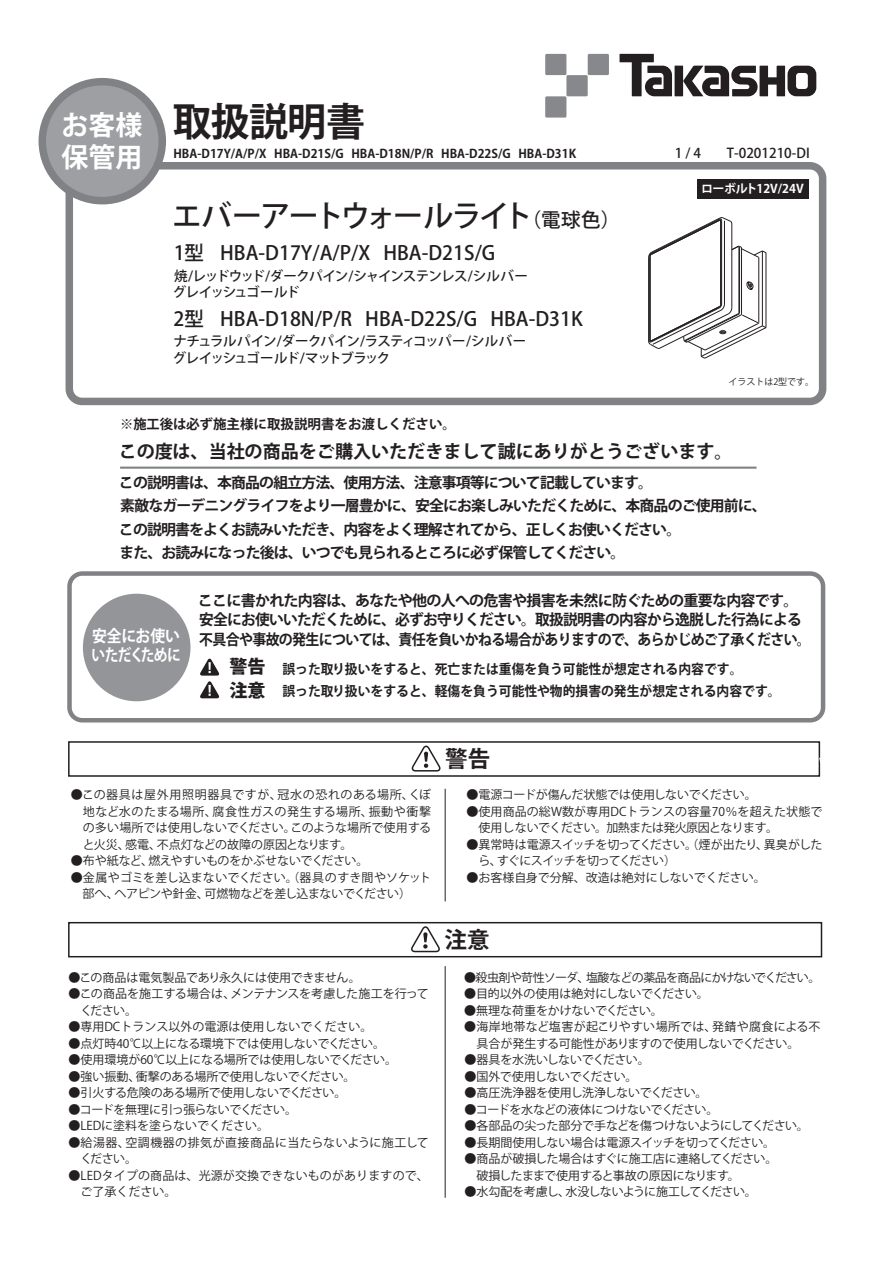
<style>
.page{position:relative;width:893px;height:1263px;background:#fff}
.page>*{position:absolute;margin:0;border:0;box-sizing:border-box;transform-origin:0 0}
.t1{font:700 39px "Koz Go Pro";letter-spacing:-.025em;color:#231f20}
.t2{font:500 30px "Koz Go Pro";letter-spacing:-.07em;color:#231f20}
.t3{font:700 27px "Koz Go Pro";color:#fff}
.t4{font:700 22.5px "Koz Go Pro";color:#231f20}
.t5{font:500 19.5px "Koz Go Pro";color:#231f20}
.t6{font:700 18px "Koz Go Pro";color:#231f20}
.t7{font:800 18px/23.1px "Koz Go Pro";color:#231f20}
.t8{font:700 16.5px "Koz Go Pro";letter-spacing:-.04em;color:#fff;scale:.83 1}
.t9{font:700 15px "Koz Go Pro";letter-spacing:-.05em;color:#231f20}
.t10{font:700 15px "Koz Go Pro";letter-spacing:-.05em;color:#231f20;scale:.93 1}
.t11{font:700 14.85px/23.4px "Koz Go Pro";letter-spacing:-.055em;color:#231f20}
.t12{font:500 13.5px/16.5px "Koz Go Pro";letter-spacing:-.06em;color:#231f20}
.t13{font:700 13.5px/22.6px "Koz Go Pro";color:#231f20;scale:.95 1}
.t14{font:700 13.5px "Koz Go Pro";color:#231f20}
.t15{font:500 13.5px "Koz Go Pro";color:#231f20}
.t16{font:12px/16.5px "Koz Go Pro";letter-spacing:-.01em;color:#231f20}
.t17{font:12px "Koz Go Pro";letter-spacing:-.03em;color:#231f20}
.t18{font:12px/16.5px "Koz Go Pro";letter-spacing:-.04em;color:#231f20}
.t19{font:12px "Koz Go Pro";letter-spacing:-.05em;color:#231f20}
.t20{font:700 12px "Koz Go Pro";color:#231f20}
.t21{font:12px/16.5px "Koz Go Pro";letter-spacing:.01em;color:#231f20}
.t22{font:12px/16.5px "Koz Go Pro";letter-spacing:.04em;color:#231f20}
.t23{font:12px "Koz Go Pro";letter-spacing:-.035em;color:#231f20}
.t24{font:700 12px "Koz Go Pro";letter-spacing:-.03em;color:#fff}
.t25{font:9px "Koz Go Pro";color:#231f20}
.s1{font-size:27px;color:#fff}
.s2{font-size:19.5px}
</style>
<div class="page">
<div style="left:66px;top:162px;width:760px;height:243px;border:8px solid #808285;border-radius:13px"></div>
<svg style="left:619px;top:54px;width:53px;height:42px"></svg>
<div style="left:675px;top:66px;width:8px;height:30px;background:#231f20"></div>
<svg style="left:683px;top:66px;width:133px;height:30px"></svg>
<div style="left:545px;top:54px;width:21px;height:21px;background:#86888b"></div>
<div style="left:566px;top:75px;width:22px;height:21px;background:#86888b"></div>
<div style="left:588px;top:54px;width:21px;height:21px;background:#86888b"></div>
<div style="left:545px;top:96px;width:21px;height:22px;background:#86888b"></div>
<div style="left:68px;top:741px;width:752px;height:36px;border:2px solid #231f20"></div>
<svg style="left:412px;top:745px;width:29px;height:27px"></svg>
<div style="left:68px;top:922px;width:754px;height:35px;border:2px solid #231f20"></div>
<svg style="left:411px;top:924px;width:31px;height:29px"></svg>
<hr style="left:445px;top:789px;width:1px;height:112px;background:#231f20">
<hr style="left:445px;top:966px;width:1px;height:232px;background:#231f20">
<div style="left:697px;top:179px;width:112px;height:19px;background:#231f20"></div>
<div style="left:83px;top:594px;width:107px;height:107px;background:#939598;border-radius:50%"></div>
<svg style="left:200px;top:658px;width:20px;height:40px"></svg>
<div style="left:67px;top:571px;width:758px;height:151px;border:5px solid #808285;border-radius:13px"></div>
<hr style="left:120px;top:467px;width:637px;height:2px;background:#808285">
<hr style="left:648px;top:258px;width:1px;height:83px;background:#231f20">
<hr style="left:758px;top:258px;width:1px;height:65px;background:#231f20">
<svg style="left:746px;top:281px;width:7px;height:9px"></svg>
<hr style="left:720px;top:221px;width:1px;height:84px;background:#231f20">
<hr style="left:762px;top:251px;width:1px;height:75px;background:#231f20">
<hr style="left:766px;top:253px;width:1px;height:75px;background:#231f20">
<hr style="left:649px;top:257px;width:1px;height:83px;background:#231f20">
<hr style="left:650px;top:256px;width:1px;height:84px;background:#231f20">
<hr style="left:721px;top:221px;width:1px;height:84px;background:#231f20">
<hr style="left:724px;top:221px;width:1px;height:83px;background:#231f20">
<hr style="left:731px;top:224px;width:1px;height:84px;background:#231f20">
<hr style="left:739px;top:247px;width:1px;height:66px;background:#231f20">
<hr style="left:741px;top:248px;width:1px;height:66px;background:#231f20">
<svg style="left:648px;top:217px;width:119px;height:41px"></svg>
<svg style="left:648px;top:304px;width:119px;height:55px"></svg>
<div style="left:42px;top:82px;width:120px;height:119px;background:#9d9fa2;border-radius:50%"></div>
<div style="left:39px;top:78px;width:127px;height:126px;border:8px solid #808285;border-radius:50%"></div>
<h1 class="t1" style="left:61px;top:96px;width:305px"><span class="s1">お客様</span> 取扱説明書</h1>
<h3 class="t3" style="left:61px;top:140px;width:82px">保管用</h3>
<p class="t20" style="left:173px;top:146px;width:404px">HBA-D17Y/A/P/X HBA-D21S/G HBA-D18N/P/R HBA-D22S/G HBA-D31K</p>
<p class="t15" style="left:675px;top:144px;width:136px">1 / 4　 T-0201210-DI</p>
<h2 class="t2" style="left:172px;top:197px;width:450px">エバーアートウォールライト<span class="s2">（電球色）</span></h2>
<h3 class="t5" style="left:174px;top:241px;width:323px">1型　HBA-D17Y/A/P/X HBA-D21S/G</h3>
<p class="t12" style="left:173px;top:268px;width:357px">焼/レッドウッド/ダークパイン/シャインステンレス/シルバーグレイッシュゴールド</p>
<h3 class="t5" style="left:174px;top:306px;width:411px">2型 HBA-D18N/P/R HBA-D22S/G HBA-D31K</h3>
<p class="t12" style="left:173px;top:334px;width:355px">ナチュラルパイン/ダークパイン/ラスティコッパー/シルバーグレイッシュゴールド/マットブラック</p>
<p class="t14" style="left:120px;top:416px;width:337px">※施工後は必ず施主様に取扱説明書をお渡しください。</p>
<p class="t24" style="left:701px;top:181px;width:104px">ローボルト12V/24V</p>
<p class="t25" style="left:728px;top:376px;width:87px">イラストは2型です。</p>
<h3 class="t6" style="left:119px;top:440px;width:615px">この度は、当社の商品をご購入いただきまして誠にありがとうございます。</h3>
<p class="t11" style="left:119px;top:472px;width:649px">この説明書は、本商品の組立方法、使用方法、注意事項等について記載しています。<br>素敵なガーデニングライフをより一層豊かに、安全にお楽しみいただくために、本商品のご使用前に、この説明書をよくお読みいただき、内容をよく理解されてから、正しくお使いください。<br>また、お読みになった後は、いつでも見られるところに必ず保管してください。</p>
<p class="t9" style="left:198px;top:590px;width:602px">ここに書かれた内容は、あなたや他の人への危害や損害を未然に防ぐための重要な内容です。</p>
<p class="t9" style="left:199px;top:610px;width:604px">安全にお使いいただくために、必ずお守りください。取扱説明書の内容から逸脱した行為による</p>
<p class="t10" style="left:92px;top:629px;width:774px"><sup>安全にお使い</sup> 不具合や事故の発生については、責任を負いかねる場合がありますので、あらかじめご了承ください。</p>
<h3 class="t8" style="left:92px;top:645px;width:109px">いただくために</h3>
<p class="t13" style="left:282px;top:658px;width:526px">誤った取り扱いをすると、死亡または重傷を負う可能性が想定される内容です。<br>誤った取り扱いをすると、軽傷を負う可能性や物的損害の発生が想定される内容です。</p>
<h3 class="t7" style="left:229px;top:656px;width:37px">警告注意</h3>
<p class="t16" style="left:83px;top:787px;width:350px;text-align:justify;text-indent:-12px">●この器具は屋外用照明器具ですが、冠水の恐れのある場所、くぼ地など水のたまる場所、腐食性ガスの発生する場所、振動や衝撃の多い場所では使用しないでください。このような場所で使用すると火災、感電、不点灯などの故障の原因となります。</p>
<p class="t16" style="left:71px;top:853px;width:299px">●布や紙など、燃えやすいものをかぶせないでください。</p>
<p class="t16" style="left:83px;top:869px;width:350px;text-indent:-12px">●金属やゴミを差し込まないでください。（器具のすき間やソケット部へ、ヘアピンや針金、可燃物などを差し込まないでください）</p>
<p class="t16" style="left:68px;top:969px;width:294px">●この商品は電気製品であり永久には使用できません。</p>
<p class="t16" style="left:80px;top:986px;width:350px;text-indent:-12px">●この商品を施工する場合は、メンテナンスを考慮した施工を行ってください。</p>
<p class="t16" style="left:68px;top:1019px;width:305px">●専用DCトランス以外の電源は使用しないでください。</p>
<p class="t16" style="left:68px;top:1035px;width:318px">●点灯時40℃以上になる環境下では使用しないでください。</p>
<p class="t16" style="left:68px;top:1052px;width:330px">●使用環境が60℃以上になる場所では使用しないでください。</p>
<p class="t16" style="left:68px;top:1068px;width:289px">●強い振動、衝撃のある場所で使用しないでください。</p>
<p class="t17" style="left:68px;top:1085px;width:280px">●引火する危険のある場所で使用しないでください。</p>
<p class="t18" style="left:68px;top:1101px;width:230px">●コードを無理に引っ張らないでください。</p>
<p class="t16" style="left:68px;top:1118px;width:202px">●LEDに塗料を塗らないでください。</p>
<p class="t22" style="left:80px;top:1134px;width:350px;text-indent:-12px">●給湯器、空調機器の排気が直接商品に当たらないように施工してください。</p>
<p class="t21" style="left:80px;top:1167px;width:350px;text-indent:-12px">●LEDタイプの商品は、光源が交換できないものがありますので、ご了承ください。</p>
<h3 class="t4" style="left:445px;top:744px;width:46px">警告</h3>
<p class="t16" style="left:466px;top:787px;width:292px">●電源コードが傷んだ状態では使用しないでください。</p>
<p class="t16" style="left:478px;top:803px;width:346px;text-indent:-12px">●使用商品の総W数が専用DCトランスの容量70％を超えた状態で使用しないでください。加熱または発火原因となります。</p>
<p class="t18" style="left:478px;top:836px;width:346px;text-indent:-12px">●異常時は電源スイッチを切ってください。（煙が出たり、異臭がしたら、すぐにスイッチを切ってください）</p>
<p class="t16" style="left:466px;top:869px;width:301px">●お客様自身で分解、改造は絶対にしないでください。</p>
<h3 class="t4" style="left:444px;top:925px;width:46px">注意</h3>
<p class="t19" style="left:464px;top:970px;width:358px">●殺虫剤や苛性ソーダ、塩酸などの薬品を商品にかけないでください。</p>
<p class="t16" style="left:464px;top:986px;width:246px">●目的以外の使用は絶対にしないでください。</p>
<p class="t16" style="left:464px;top:1002px;width:200px">●無理な荷重をかけないでください。</p>
<p class="t16" style="left:476px;top:1019px;width:346px;text-indent:-12px">●海岸地帯など塩害が起こりやすい場所では、発錆や腐食による不具合が発生する可能性がありますので使用しないでください。</p>
<p class="t17" style="left:464px;top:1052px;width:187px">●器具を水洗いしないでください。</p>
<p class="t23" style="left:464px;top:1069px;width:175px">●国外で使用しないでください。</p>
<p class="t16" style="left:464px;top:1085px;width:245px">●高圧洗浄器を使用し洗浄しないでください。</p>
<p class="t17" style="left:464px;top:1102px;width:256px">●コードを水などの液体につけないでください。</p>
<p class="t17" style="left:464px;top:1118px;width:346px">●各部品の尖った部分で手などを傷つけないようにしてください。</p>
<p class="t17" style="left:464px;top:1135px;width:312px">●長期間使用しない場合は電源スイッチを切ってください。</p>
<p class="t16" style="left:464px;top:1151px;width:315px">●商品が破損した場合はすぐに施工店に連絡してください。　破損したままで使用すると事故の原因になります。</p>
<p class="t19" style="left:464px;top:1184px;width:294px">●水勾配を考慮し、水没しないように施工してください。</p>
</div>
